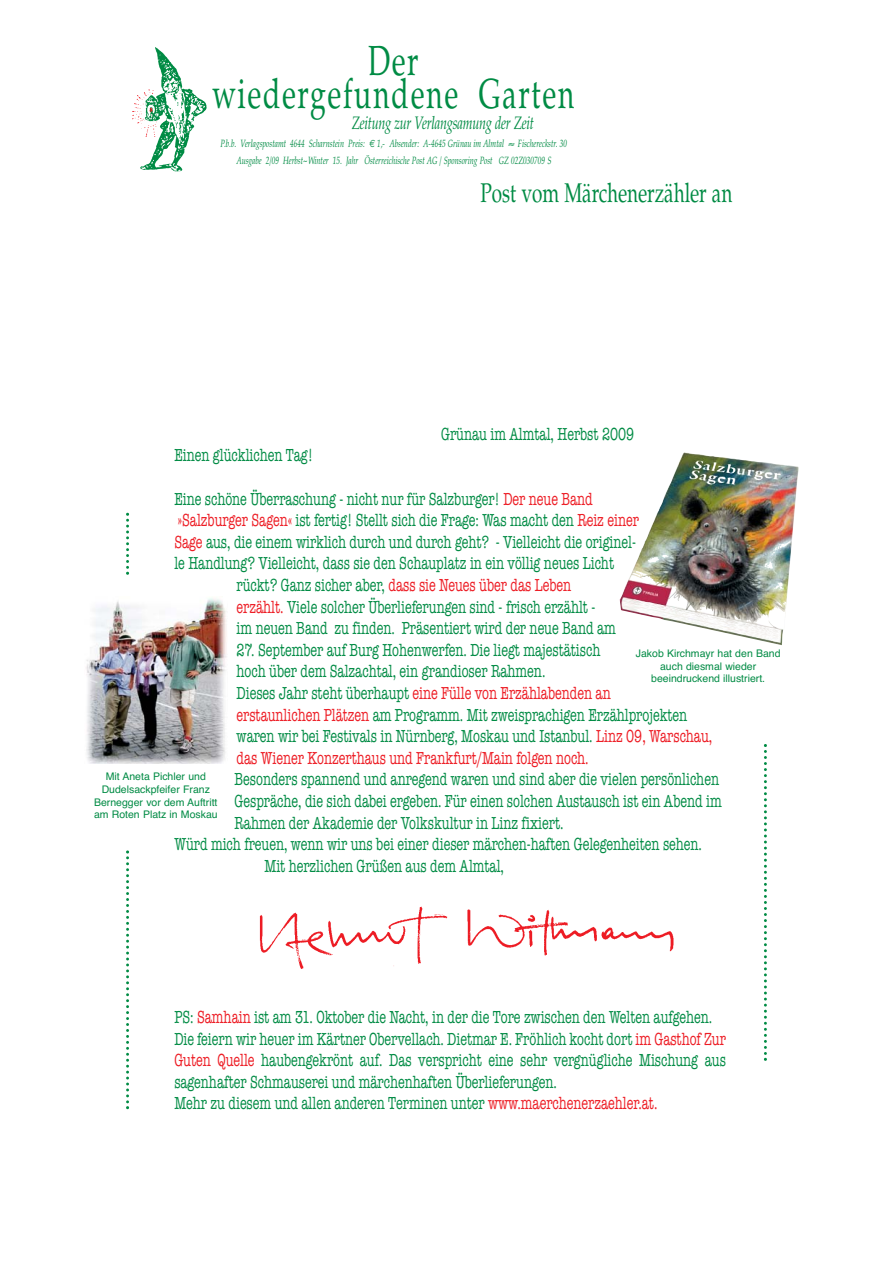
<style>
.page{position:relative;width:893px;height:1263px;background:#fff}
.page>*{position:absolute;margin:0;border:0;box-sizing:border-box;transform-origin:0 0}
.t1{font:42px/33px "Palatino";letter-spacing:.06em;color:#008b44;text-align:center;scale:.68 1}
.t2{font:27px "Palatino";color:#008b44;scale:.7 1}
.t3{font:18px/21.6px "American Typewriter";color:#008b44;scale:.7 1}
.t4{font:18px "American Typewriter";color:#ed1c24;scale:.7 1}
.t5{font:italic 18px "Palatino";letter-spacing:-.02em;color:#008b44;scale:.7 1}
.t6{font:italic 10.5px "Palatino";color:#008b44;scale:.7 1}
.t7{font:10.5px/12.6px "Helvetica";color:#008b44;text-align:center}
.s1{font-family:"Euro Sans"}
.s2{color:#ed1c24}
.s3{color:#008b44}
</style>
<div class="page">
<svg style="left:126px;top:513px;width:3px;height:62px"></svg>
<img style="left:132px;top:47px;width:75px;height:125px">
<img style="left:620px;top:452px;width:179px;height:193px">
<svg style="left:764px;top:744px;width:3px;height:317px"></svg>
<img style="left:86px;top:598px;width:141px;height:166px">
<img style="left:259px;top:906px;width:415px;height:63px">
<svg style="left:126px;top:850px;width:3px;height:259px"></svg>
<h1 class="t1" style="left:212px;top:49px;width:534px">Der<br>wiedergefundene Garten</h1>
<p class="t5" style="left:352px;top:116px;width:262px">Zeitung zur Verlangsamung der Zeit</p>
<p class="t6" style="left:236px;top:156px;width:452px">Ausgabe 2/09 Herbst~Winter 15. Jahr Österreichische Post AG / Sponsoring Post GZ 02Z030709 S</p>
<p class="t6" style="left:220px;top:139px;width:497px">P.b.b. Verlagspostamt 4644 Scharnstein Preis: <span class="s1">€</span> 1,- Absender: A-4645 Grünau im Almtal ≈ Fischereckstr. 30</p>
<h2 class="t2" style="left:480px;top:182px;width:361px">Post vom Märchenerzähler an</h2>
<p class="t3" style="left:441px;top:424px;width:277px">Grünau im Almtal, Herbst 2009</p>
<p class="t3" style="left:174px;top:446px;width:200px">Einen glücklichen Tag!</p>
<p class="t3" style="left:174px;top:489px;width:599px">Eine schöne Überraschung - nicht nur für Salzburger! <span class="s2">Der neue Band</span></p>
<p class="t3" style="left:178px;top:511px;width:660px"><span class="s2">»Salzburger Sagen«</span> ist fertig! Stellt sich die Frage: Was macht den <span class="s2">Reiz einer</span></p>
<p class="t3" style="left:174px;top:532px;width:661px"><span class="s2">Sage</span> aus, die einem wirklich durch und durch geht? - Vielleicht die originel-</p>
<p class="t3" style="left:174px;top:554px;width:630px">le Handlung? Vielleicht, dass sie den Schauplatz in ein völlig neues Licht</p>
<p class="t4" style="left:237px;top:579px;width:480px"><span class="s3">rückt? Ganz sicher aber,</span> dass sie Neues über das Leben</p>
<p class="t3" style="left:237px;top:597px;width:514px"><span class="s2">erzählt.</span> Viele solcher Überlieferungen sind - frisch erzählt -</p>
<p class="t3" style="left:237px;top:619px;width:543px">im neuen Band zu finden. Präsentiert wird der neue Band am</p>
<p class="t3" style="left:237px;top:640px;width:681px">27. September auf Burg Hohenwerfen. Die liegt majestätisch<br>hoch über dem Salzachtal, ein grandioser Rahmen.<br>Dieses Jahr steht überhaupt <span class="s2">eine Fülle von Erzählabenden an<br>erstaunlichen Plätzen</span> am Programm. Mit zweisprachigen Erzählprojekten waren wir bei Festivals in Nürnberg, Moskau und Istanbul. <span class="s2">Linz 09, Warschau, das Wiener Konzerthaus und Frankfurt/Main folgen noch.</span></p>
<p class="t3" style="left:235px;top:770px;width:694px">Besonders spannend und anregend waren und sind aber die vielen persönlichen</p>
<p class="t3" style="left:235px;top:792px;width:697px">Gespräche, die sich dabei ergeben. Für einen solchen Austausch ist ein Abend im</p>
<p class="t3" style="left:235px;top:813px;width:472px">Rahmen der Akademie der Volkskultur in Linz fixiert.</p>
<p class="t3" style="left:174px;top:835px;width:755px">Würd mich freuen, wenn wir uns bei einer dieser märchen-haften Gelegenheiten sehen.</p>
<p class="t3" style="left:264px;top:856px;width:344px">Mit herzlichen Grüßen aus dem Almtal,</p>
<p class="t7" style="left:636px;top:648px;width:146px">Jakob Kirchmayr hat den Band auch diesmal wieder beeindruckend illustriert.</p>
<p class="t7" style="left:94px;top:771px;width:125px">Mit Aneta Pichler und<br>Dudelsackpfeifer Franz<br>Bernegger vor dem Auftritt am Roten Platz in Moskau</p>
<p class="t3" style="left:174px;top:1008px;width:789px">PS: <span class="s2">Samhain</span> ist am 31. Oktober die Nacht, in der die Tore zwischen den Welten aufgehen.<br>Die feiern wir heuer im Kärtner Obervellach. Dietmar E. Fröhlich kocht dort <span class="s2">im Gasthof Zur Guten Quelle</span> haubengekrönt auf. Das verspricht eine sehr vergnügliche Mischung aus sagenhafter Schmauserei und märchenhaften Überlieferungen.<br>Mehr zu diesem und allen anderen Terminen unter <span class="s2">www.maerchenerzaehler.at.</span></p>
</div>
